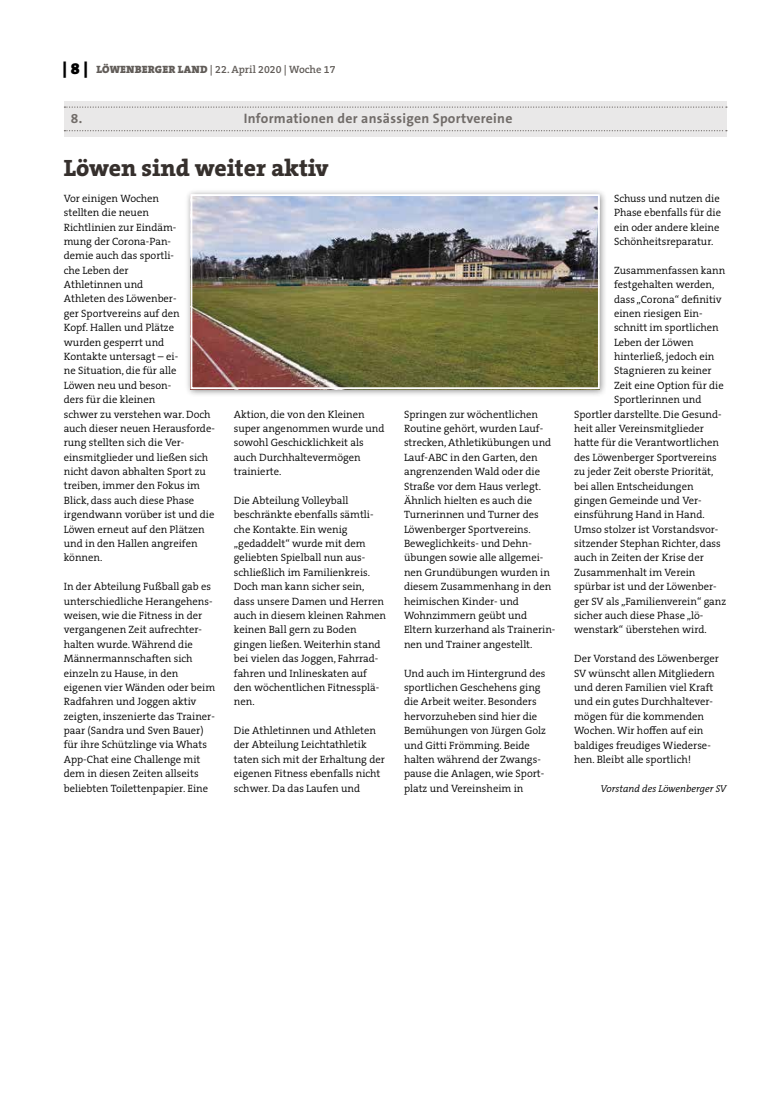
<style>
.page{position:relative;width:762px;height:1117px;background:#fff}
.page>*{position:absolute;margin:0;border:0;box-sizing:border-box;transform-origin:0 0}
.t1{font:800 23.75px "The Serif B W8";color:#36302d}
.t2{font:700 13.75px "The Sans B W7";letter-spacing:.02em;color:#716c69}
.t3{font:300 10.62px/14.4px "The Serif B W4";color:#000}
.t4{font:600 10.62px "The Serif B W6";color:#615c58}
.t5{font:italic 300 10px "The Serif B W4";color:#000}
.s1{font-family:"The Serif B W9";font-weight:900;font-size:16.25px;color:#000}
.s2{font-family:"The Serif B W9";font-weight:900}
</style>
<div class="page">
<div style="left:64px;top:101px;width:662px;height:35px;background:#e9e8e8"></div>
<svg style="left:64px;top:106px;width:663px;height:2px"></svg>
<svg style="left:64px;top:130px;width:663px;height:1px"></svg>
<div style="left:185px;top:188px;width:423px;height:209px;background:#000;opacity:.45"></div>
<img style="left:193px;top:197px;width:404px;height:189px">
<div style="left:190px;top:194px;width:410px;height:195px;border:2px solid #fff"></div>
<p class="t4" style="left:63px;top:63px;width:274px"><span class="s1">| 8 |</span> <span class="s2">LÖWENBERGER LAND</span> | 22. April 2020 | Woche 17</p>
<p class="t2" style="left:71px;top:109px;width:13px">8.</p>
<p class="t2" style="left:244px;top:109px;width:270px">Informationen der ansässigen Sportvereine</p>
<h1 class="t1" style="left:64px;top:152px;width:266px">Löwen sind weiter aktiv</h1>
<p class="t3" style="left:64px;top:191px;width:153px">Vor einigen Wochen<br>stellten die neuen<br>Richtlinien zur Eindäm-<br>mung der Corona-Pan-<br>demie auch das sportli-<br>che Leben der<br>Athletinnen und<br>Athleten des Löwenber-<br>ger Sportvereins auf den<br>Kopf. Hallen und Plätze<br>wurden gesperrt und<br>Kontakte untersagt – ei-<br>ne Situation, die für alle<br>Löwen neu und beson-<br>ders für die kleinen<br>schwer zu verstehen war. Doch auch dieser neuen Herausforde&shy;rung stellten sich die Ver&shy;einsmitglieder und ließen sich nicht davon abhalten Sport zu treiben, immer den Fokus im<br>Blick, dass auch diese Phase irgendwann vorüber ist und die<br>Löwen erneut auf den Plätzen und in den Hallen angreifen können.</p>
<p class="t3" style="left:64px;top:579px;width:153px">In der Abteilung Fußball gab es unterschiedliche Herangehens&shy;weisen, wie die Fitness in der vergangenen Zeit aufrechter&shy;halten wurde. Während die<br>Männermannschaften sich einzeln zu Hause, in den eigenen vier Wänden oder beim<br>Radfahren und Joggen aktiv zeigten, inszenierte das Trainer&shy;paar (Sandra und Sven Bauer) für ihre Schützlinge via Whats<br>App-Chat eine Challenge mit dem in diesen Zeiten allseits beliebten Toilettenpapier. Eine</p>
<p class="t3" style="left:234px;top:407px;width:152px">Aktion, die von den Kleinen super angenommen wurde und sowohl Geschicklichkeit als auch Durchhaltevermögen trainierte.</p>
<p class="t3" style="left:234px;top:493px;width:154px">Die Abteilung Volleyball beschränkte ebenfalls sämtli&shy;che Kontakte. Ein wenig „gedaddelt“ wurde mit dem geliebten Spielball nun aus&shy;schließlich im Familienkreis.<br>Doch man kann sicher sein, dass unsere Damen und Herren auch in diesem kleinen Rahmen keinen Ball gern zu Boden gingen ließen. Weiterhin stand bei vielen das Joggen, Fahrrad&shy;fahren und Inlineskaten auf den wöchentlichen Fitnessplä&shy;nen.</p>
<p class="t3" style="left:234px;top:723px;width:152px">Die Athletinnen und Athleten der Abteilung Leichtathletik taten sich mit der Erhaltung der eigenen Fitness ebenfalls nicht schwer. Da das Laufen und</p>
<p class="t3" style="left:404px;top:407px;width:153px">Springen zur wöchentlichen<br>Routine gehört, wurden Lauf&shy;strecken, Athletikübungen und<br>Lauf-ABC in den Garten, den angrenzenden Wald oder die<br>Straße vor dem Haus verlegt.<br>Ähnlich hielten es auch die<br>Turnerinnen und Turner des<br>Löwenberger Sportvereins.<br>Beweglichkeits- und Dehn&shy;übungen sowie alle allgemei&shy;nen Grundübungen wurden in diesem Zusammenhang in den heimischen Kinder- und<br>Wohnzimmern geübt und<br>Eltern kurzerhand als Trainerin&shy;nen und Trainer angestellt.</p>
<p class="t3" style="left:404px;top:665px;width:143px">Und auch im Hintergrund des sportlichen Geschehens ging die Arbeit weiter. Besonders hervorzuheben sind hier die<br>Bemühungen von Jürgen Golz und Gitti Frömming. Beide halten während der Zwangs&shy;pause die Anlagen, wie Sport&shy;platz und Vereinsheim in</p>
<p class="t3" style="left:614px;top:191px;width:109px">Schuss und nutzen die<br>Phase ebenfalls für die ein oder andere kleine<br>Schönheitsreparatur.</p>
<p class="t3" style="left:614px;top:263px;width:113px">Zusammenfassen kann</p>
<p class="t3" style="left:614px;top:277px;width:102px">festgehalten werden,</p>
<p class="t3" style="left:614px;top:292px;width:109px">dass „Corona“ definitiv</p>
<p class="t3" style="left:614px;top:306px;width:90px">einen riesigen Ein-</p>
<p class="t3" style="left:614px;top:320px;width:106px">schnitt im sportlichen</p>
<p class="t3" style="left:614px;top:335px;width:81px">Leben der Löwen</p>
<p class="t3" style="left:614px;top:349px;width:102px">hinterließ, jedoch ein</p>
<p class="t3" style="left:614px;top:363px;width:99px">Stagnieren zu keiner</p>
<p class="t3" style="left:614px;top:378px;width:111px">Zeit eine Option für die</p>
<p class="t3" style="left:614px;top:392px;width:89px">Sportlerinnen und</p>
<p class="t3" style="left:574px;top:407px;width:149px">Sportler darstellte. Die Gesund-</p>
<p class="t3" style="left:574px;top:421px;width:131px">heit aller Vereinsmitglieder</p>
<p class="t3" style="left:574px;top:435px;width:146px">hatte für die Verantwortlichen</p>
<p class="t3" style="left:574px;top:450px;width:144px">des Löwenberger Sportvereins</p>
<p class="t3" style="left:574px;top:464px;width:141px">zu jeder Zeit oberste Priorität,</p>
<p class="t3" style="left:574px;top:478px;width:121px">bei allen Entscheidungen</p>
<p class="t3" style="left:574px;top:493px;width:129px">gingen Gemeinde und Ver-</p>
<p class="t3" style="left:574px;top:507px;width:132px">einsführung Hand in Hand.</p>
<p class="t3" style="left:574px;top:522px;width:146px">Umso stolzer ist Vorstandsvor-</p>
<p class="t3" style="left:574px;top:536px;width:148px">sitzender Stephan Richter, dass</p>
<p class="t3" style="left:574px;top:550px;width:131px">auch in Zeiten der Krise der</p>
<p class="t3" style="left:574px;top:565px;width:123px">Zusammenhalt im Verein</p>
<p class="t3" style="left:574px;top:579px;width:144px">spürbar ist und der Löwenber-</p>
<p class="t3" style="left:574px;top:593px;width:154px">ger SV als „Familienverein“ ganz</p>
<p class="t3" style="left:574px;top:608px;width:131px">sicher auch diese Phase „lö-</p>
<p class="t3" style="left:574px;top:622px;width:134px">wenstark“ überstehen wird.</p>
<p class="t3" style="left:574px;top:651px;width:146px">Der Vorstand des Löwenberger<br>SV wünscht allen Mitgliedern und deren Familien viel Kraft und ein gutes Durchhaltever&shy;mögen für die kommenden<br>Wochen. Wir hoffen auf ein baldiges freudiges Wiederse&shy;hen. Bleibt alle sportlich!</p>
<p class="t5" style="left:600px;top:781px;width:128px">Vorstand des Löwenberger SV</p>
</div>
